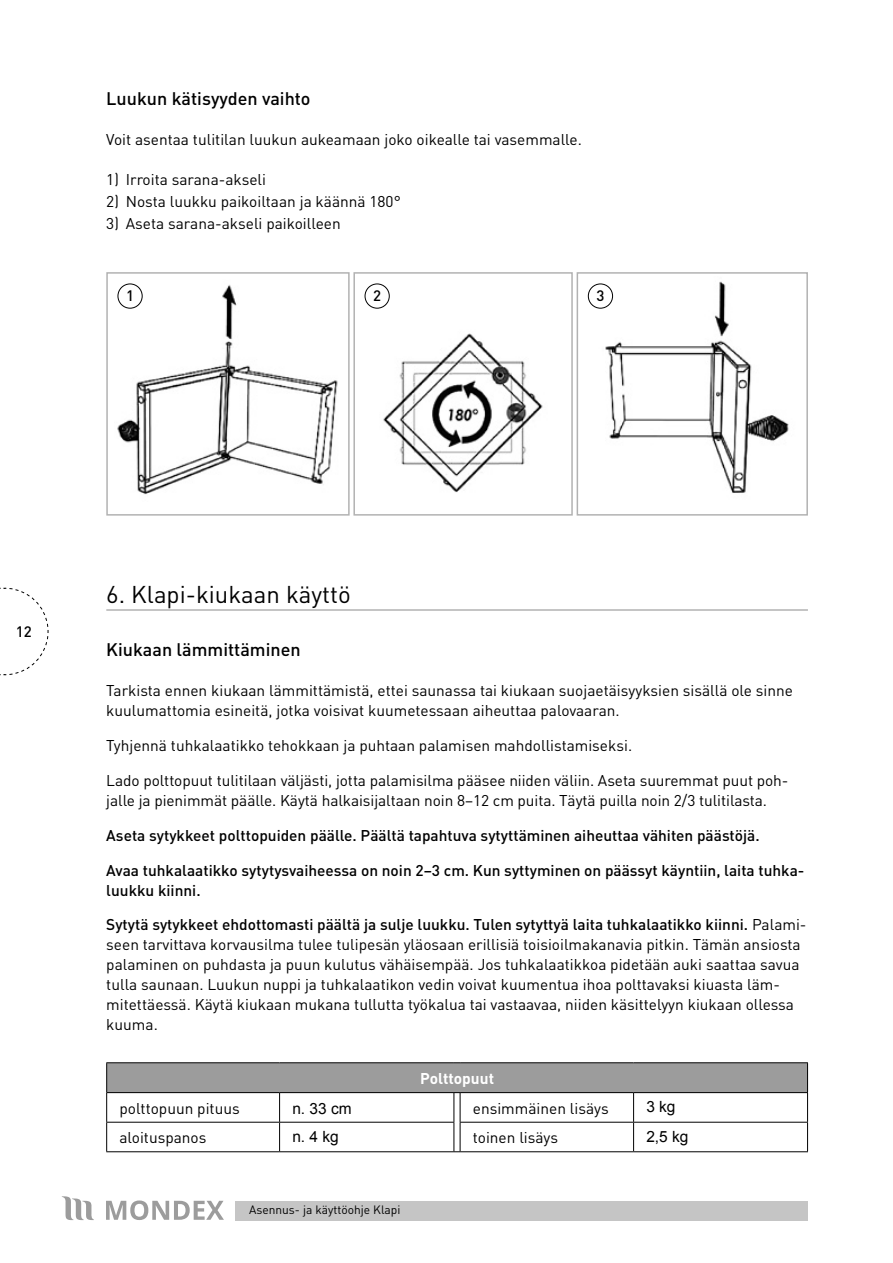
<style>
.page{position:relative;width:893px;height:1263px;background:#fff}
.page>*{position:absolute;margin:0;border:0;box-sizing:border-box;transform-origin:0 0}
.t1{font:24px "DIN";color:#000}
.t2{font:500 18px "DIN";color:#000}
.t3{font:15.45px/20px "DIN";color:#000}
.t4{font:500 15.45px/20px "DIN";color:#000}
.t5{font:15.45px "Arial";color:#000}
.t6{font:700 15.45px "DIN";color:#fff}
.t7{font:500 15px "DIN";color:#000}
.t8{font:12px "DIN";color:#000}
.s1{font-weight:500}
</style>
<div class="page">
<svg style="left:0;top:587px;width:49px;height:88px"></svg>
<div style="left:236px;top:1201px;width:572px;height:19px;background:#c5c5c5"></div>
<svg style="left:62px;top:1196px;width:32px;height:24px"></svg>
<svg style="left:106px;top:1200px;width:118px;height:20px"></svg>
<hr style="left:106px;top:609px;width:702px;height:2px;background:#b2b2b2">
<div style="left:577px;top:272px;width:231px;height:244px;border:2px solid #b2b2b2"></div>
<div style="left:106px;top:272px;width:244px;height:244px;border:2px solid #b2b2b2"></div>
<div style="left:353px;top:272px;width:220px;height:244px;border:2px solid #b2b2b2"></div>
<img style="left:117px;top:283px;width:221px;height:212px">
<img style="left:383px;top:333px;width:160px;height:159px">
<img style="left:599px;top:281px;width:190px;height:212px">
<div style="left:118px;top:284px;width:25px;height:25px;border:1px solid #000;border-radius:50%"></div>
<div style="left:365px;top:284px;width:25px;height:25px;border:1px solid #000;border-radius:50%"></div>
<div style="left:588px;top:284px;width:25px;height:25px;border:1px solid #000;border-radius:50%"></div>
<div style="left:107px;top:1063px;width:700px;height:29px;background:#9c9c9c"></div>
<hr style="left:106px;top:1122px;width:174px;height:1px;background:#000">
<hr style="left:460px;top:1122px;width:174px;height:1px;background:#000">
<hr style="left:106px;top:1151px;width:174px;height:1px;background:#000">
<hr style="left:460px;top:1151px;width:174px;height:1px;background:#000">
<hr style="left:280px;top:1122px;width:174px;height:1px;background:#000">
<svg style="left:279px;top:1093px;width:1px;height:58px"></svg>
<hr style="left:634px;top:1122px;width:174px;height:1px;background:#000">
<svg style="left:633px;top:1093px;width:1px;height:58px"></svg>
<hr style="left:280px;top:1151px;width:174px;height:1px;background:#000">
<hr style="left:634px;top:1151px;width:174px;height:1px;background:#000">
<hr style="left:106px;top:1062px;width:174px;height:1px;background:#000">
<svg style="left:106px;top:1063px;width:1px;height:88px"></svg>
<hr style="left:280px;top:1062px;width:174px;height:1px;background:#000">
<hr style="left:460px;top:1062px;width:174px;height:1px;background:#000">
<hr style="left:634px;top:1062px;width:174px;height:1px;background:#000">
<svg style="left:807px;top:1063px;width:1px;height:88px"></svg>
<hr style="left:106px;top:1092px;width:174px;height:1px;background:#000">
<hr style="left:280px;top:1092px;width:174px;height:1px;background:#000">
<hr style="left:460px;top:1092px;width:174px;height:1px;background:#000">
<hr style="left:634px;top:1092px;width:174px;height:1px;background:#000">
<svg style="left:454px;top:1092px;width:7px;height:60px"></svg>
<p class="t2" style="left:106px;top:87px;width:206px">Luukun kätisyyden vaihto</p>
<p class="t3" style="left:106px;top:129px;width:477px">Voit asentaa tulitilan luukun aukeamaan joko oikealle tai vasemmalle.</p>
<p class="t3" style="left:106px;top:169px;width:161px">1) Irroita sarana-akseli</p>
<p class="t3" style="left:106px;top:191px;width:296px">2) Nosta luukku paikoiltaan ja käännä 180°</p>
<p class="t3" style="left:106px;top:213px;width:236px">3) Aseta sarana-akseli paikoilleen</p>
<p class="t7" style="left:126px;top:286px;width:9px">1</p>
<p class="t7" style="left:373px;top:286px;width:9px">2</p>
<p class="t7" style="left:596px;top:286px;width:9px">3</p>
<p class="t7" style="left:16px;top:621px;width:17px">12</p>
<h1 class="t1" style="left:106px;top:579px;width:246px">6. Klapi-kiukaan käyttö</h1>
<p class="t2" style="left:106px;top:638px;width:196px">Kiukaan lämmittäminen</p>
<p class="t3" style="left:106px;top:680px;width:688px">Tarkista ennen kiukaan lämmittämistä, ettei saunassa tai kiukaan suojaetäisyyksien sisällä ole sinne kuulumattomia esineitä, jotka voisivat kuumetessaan aiheuttaa palovaaran.</p>
<p class="t3" style="left:106px;top:735px;width:527px">Tyhjennä tuhkalaatikko tehokkaan ja puhtaan palamisen mahdollistamiseksi.</p>
<p class="t3" style="left:106px;top:770px;width:684px">Lado polttopuut tulitilaan väljästi, jotta palamisilma pääsee niiden väliin. Aseta suuremmat puut poh&shy;jalle ja pienimmät päälle. Käytä halkaisijaltaan noin 8–12 cm puita. Täytä puilla noin 2/3 tulitilasta.</p>
<p class="t4" style="left:106px;top:825px;width:655px">Aseta sytykkeet polttopuiden päälle. Päältä tapahtuva sytyttäminen aiheuttaa vähiten päästöjä.</p>
<p class="t4" style="left:106px;top:859px;width:700px">Avaa tuhkalaatikko sytytysvaiheessa on noin 2–3 cm. Kun syttyminen on päässyt käyntiin, laita tuhka&shy;luukku kiinni.</p>
<p class="t3" style="left:106px;top:914px;width:702px"><span class="s1">Sytytä sytykkeet ehdottomasti päältä ja sulje luukku. Tulen sytyttyä laita tuhkalaatikko kiinni.</span> Palami&shy;seen tarvittava korvausilma tulee tulipesän yläosaan erillisiä toisioilmakanavia pitkin. Tämän ansiosta palaminen on puhdasta ja puun kulutus vähäisempää. Jos tuhkalaatikkoa pidetään auki saattaa savua tulla saunaan. Luukun nuppi ja tuhkalaatikon vedin voivat kuumentua ihoa polttavaksi kiuasta läm&shy;mitettäessä. Käytä kiukaan mukana tullutta työkalua tai vastaavaa, niiden käsittelyyn kiukaan ollessa kuuma.</p>
<p class="t6" style="left:420px;top:1068px;width:75px">Polttopuut</p>
<p class="t3" style="left:119px;top:1098px;width:122px">polttopuun pituus</p>
<p class="t5" style="left:292px;top:1098px;width:61px">n. 33 cm</p>
<p class="t3" style="left:473px;top:1098px;width:137px">ensimmäinen lisäys</p>
<p class="t5" style="left:646px;top:1097px;width:31px">3 kg</p>
<p class="t3" style="left:119px;top:1127px;width:89px">aloituspanos</p>
<p class="t5" style="left:292px;top:1126px;width:48px">n. 4 kg</p>
<p class="t3" style="left:473px;top:1127px;width:87px">toinen lisäys</p>
<p class="t5" style="left:646px;top:1126px;width:44px">2,5 kg</p>
<p class="t8" style="left:249px;top:1202px;width:153px">Asennus- ja käyttöohje Klapi</p>
</div>
